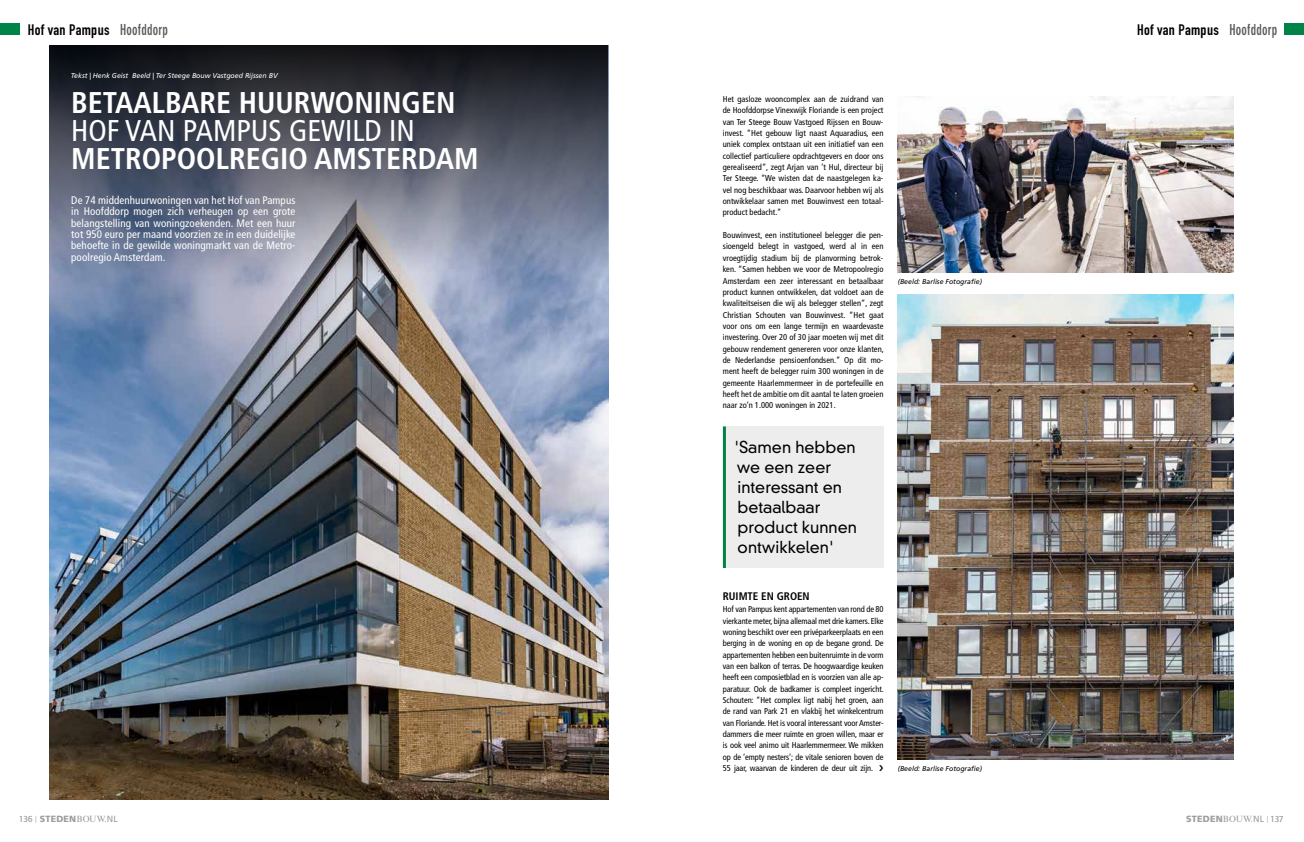
<style>
.page{position:relative;width:1304px;height:842px;background:#fff}
.page>*{position:absolute;margin:0;border:0;box-sizing:border-box;transform-origin:0 0}
.t1{font:700 condensed 30px "Frutiger LT Std";color:#fff}
.t2{font:condensed 30px "Frutiger LT Std";color:#fff}
.t3{font:300 16px/20px "DIN Neuzeit Grotesk Std";color:#000}
.t4{font:15px "DIN Engschrift Std";letter-spacing:.02em;color:#000;scale:1.04 1}
.t5{font:condensed 11px/11.3px "Frutiger LT Std";letter-spacing:.01em;color:#fff;text-align:justify}
.t6{font:700 condensed 11px "Frutiger LT Std";color:#000}
.t7{font:900 9px "Frutiger LT Std";letter-spacing:.02em;color:#9d9d9c}
.t8{font:condensed 8.5px/11.3px "Frutiger LT Std";color:#000;text-align:justify}
.t9{font:italic 7px "Frutiger LT Std";color:#fff}
.t10{font:italic 7px "Frutiger LT Std";color:#000}
.s1{font-family:"DIN Neuzeit Grotesk Std";font-weight:700;font-stretch:condensed;color:#575756}
.s2{font-family:"Quay Sans ITC Std";font-weight:500}
.s3{font-family:"Quay Sans ITC Std";font-weight:400;font-size:7px}
.s4{font-family:"Times New Roman MT Std";font-weight:400}
.s5{font-weight:400}
</style>
<div class="page">
<div style="left:1284px;top:24px;width:20px;height:11px;background:#008347"></div>
<div style="left:0;top:24px;width:20px;height:11px;background:#008347"></div>
<div style="left:723px;top:426px;width:160px;height:142px;background:#ededed"></div>
<hr style="left:723px;top:426px;width:3px;height:142px;background:#008347">
<img style="left:898px;top:97px;width:335px;height:175px">
<img style="left:898px;top:295px;width:335px;height:465px">
<img style="left:50px;top:287px;width:558px;height:512px">
<svg style="left:50px;top:45px;width:558px;height:242px;background:#575c6b"></svg>
<h3 class="t4" style="left:28px;top:21px;width:136px">Hof van Pampus <span class="s1">Hoofddorp</span></h3>
<h3 class="t4" style="left:1137px;top:21px;width:136px">Hof van Pampus <span class="s1">Hoofddorp</span></h3>
<p class="t9" style="left:71px;top:72px;width:208px">Tekst | Henk Geist Beeld | Ter Steege Bouw Vastgoed Rijssen BV</p>
<h1 class="t1" style="left:71px;top:84px;width:386px">BETAALBARE HUURWONINGEN</h1>
<h1 class="t2" style="left:71px;top:113px;width:345px">HOF VAN PAMPUS GEWILD IN</h1>
<h1 class="t1" style="left:71px;top:140px;width:409px">METROPOOLREGIO AMSTERDAM</h1>
<p class="t5" style="left:71px;top:195px;width:226px">De 74 middenhuurwoningen van het Hof van Pampus in Hoofddorp mogen zich verheugen op een grote belangstelling van woningzoekenden. Met een huur tot 950 euro per maand voorzien ze in een duidelijke behoefte in de gewilde woningmarkt van de Metro&shy;poolregio Amsterdam.</p>
<p class="t8" style="left:723px;top:94px;width:162px">Het gasloze wooncomplex aan de zuidrand van de Hoofddorpse Vinexwijk Floriande is een project van Ter Steege Bouw Vastgoed Rijssen en Bouw&shy;invest. “Het gebouw ligt naast Aquaradius, een uniek complex ontstaan uit een initiatief van een collectief particuliere opdrachtgevers en door ons gerealiseerd”, zegt Arjan van ’t Hul, directeur bij Ter Steege. “We wisten dat de naastgelegen ka&shy;vel nog beschikbaar was. Daarvoor hebben wij als ontwikkelaar samen met Bouwinvest een totaal&shy;product bedacht.”</p>
<p class="t8" style="left:723px;top:230px;width:162px">Bouwinvest, een institutioneel belegger die pen&shy;sioengeld belegt in vastgoed, werd al in een vroegtijdig stadium bij de planvorming betrok&shy;ken. “Samen hebben we voor de Metropoolregio Amsterdam een zeer interessant en betaalbaar product kunnen ontwikkelen, dat voldoet aan de kwaliteitseisen die wij als belegger stellen”, zegt Christian Schouten van Bouwinvest. “Het gaat voor ons om een lange termijn en waardevaste investering. Over 20 of 30 jaar moeten wij met dit gebouw rendement genereren voor onze klanten, de Nederlandse pensioenfondsen.” Op dit mo&shy;ment heeft de belegger ruim 300 woningen in de gemeente Haarlemmermeer in de portefeuille en heeft het de ambitie om dit aantal te laten groeien naar zo’n 1.000 woningen in 2021.</p>
<h2 class="t3" style="left:734px;top:437px;width:124px">'Samen hebben we een zeer interessant en betaalbaar product kunnen ontwikkelen'</h2>
<p class="t6" style="left:723px;top:590px;width:88px">RUIMTE EN GROEN</p>
<p class="t8" style="left:723px;top:604px;width:162px">Hof van Pampus kent appartementen van rond de 80 vierkante meter, bijna allemaal met drie kamers. Elke woning beschikt over een privéparkeerplaats en een berging in de woning en op de begane grond. De appartementen hebben een buitenruimte in de vorm van een balkon of terras. De hoogwaardige keuken heeft een composietblad en is voorzien van alle ap&shy;paratuur. Ook de badkamer is compleet ingericht.<br>Schouten: “Het complex ligt nabij het groen, aan de rand van Park 21 en vlakbij het winkelcentrum van Floriande. Het is vooral interessant voor Amster&shy;dammers die meer ruimte en groen willen, maar er is ook veel animo uit Haarlemmermeer. We mikken op de ‘empty nesters’; de vitale senioren boven de 55 jaar, waarvan de kinderen de deur uit zijn.</p>
<p class="t10" style="left:898px;top:277px;width:86px">(Beeld: Barlise Fotografie)</p>
<p class="t10" style="left:898px;top:765px;width:86px">(Beeld: Barlise Fotografie)</p>
<p class="t7" style="left:19px;top:813px;width:101px"><span class="s2">136</span> <span class="s3">|</span> STEDEN<span class="s4">BOUW.</span><span class="s5">NL</span></p>
<p class="t7" style="left:1186px;top:813px;width:99px">STEDEN<span class="s4">BOUW.</span><span class="s5">NL</span> <span class="s3">|</span> <span class="s2">137</span></p>
</div>
